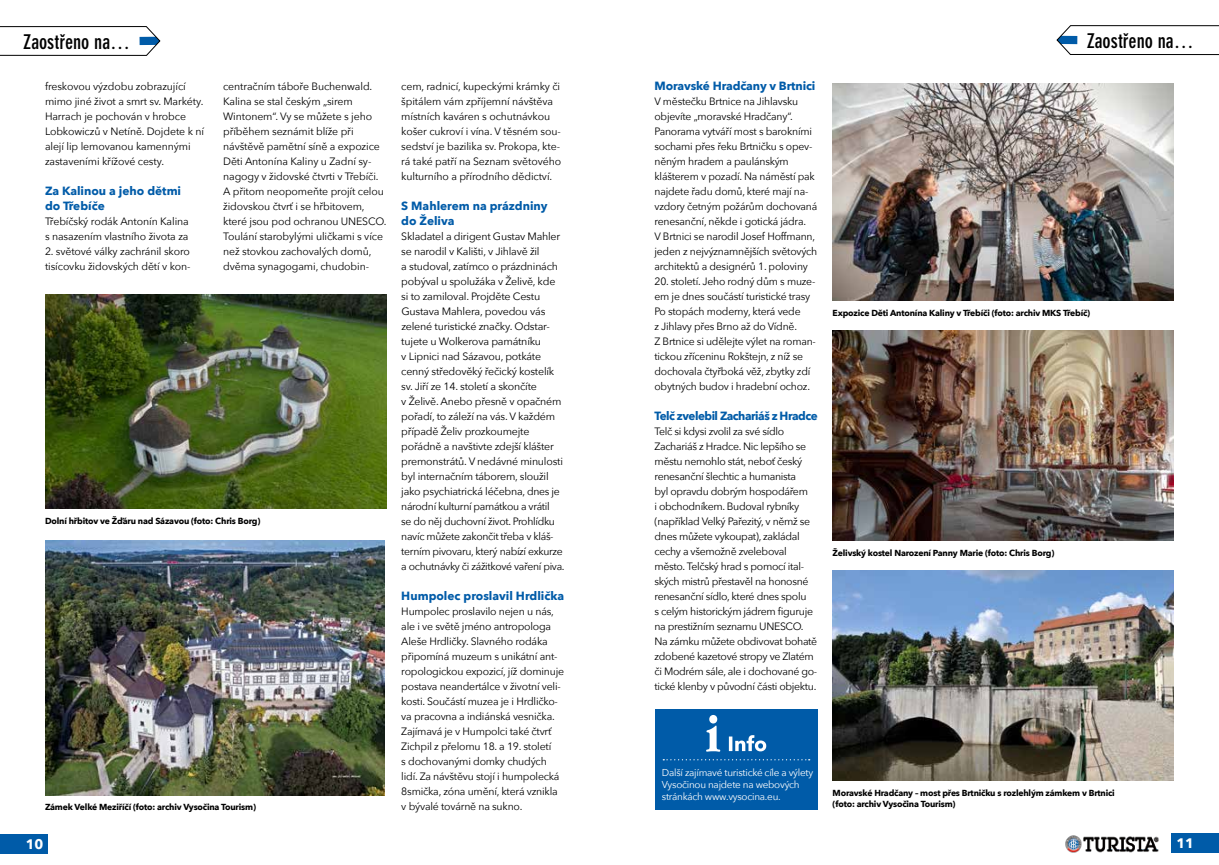
<style>
.page{position:relative;width:1219px;height:865px;background:#fff}
.page>*{position:absolute;margin:0;border:0;box-sizing:border-box;transform-origin:0 0}
.t1{font:20px "DIN Neuzeit Grotesk Bol Con CE";color:#000}
.t2{font:700 13.75px "Avenir Next";color:#fff}
.t3{font:700 11.88px/15px "Avenir Next";color:#005ba8}
.t4{font:700 11.88px "Avenir Next";letter-spacing:-.04em;color:#005ba8}
.t5{font:10.62px/15px "Avenir Next";letter-spacing:-.02em;color:#000}
.t6{font:10px/11.9px "Avenir Next";letter-spacing:-.025em;color:#fff}
.t7{font:700 8.75px/11.2px "Avenir Next";letter-spacing:-.02em;color:#000}
</style>
<div class="page">
<div style="left:0;top:834px;width:48px;height:19px;background:#005ba8"></div>
<div style="left:655px;top:709px;width:163px;height:100px;background:#005ba8"></div>
<svg style="left:663px;top:759px;width:147px;height:1px"></svg>
<svg style="left:706px;top:715px;width:14px;height:36px"></svg>
<svg style="left:729px;top:735px;width:37px;height:16px"></svg>
<svg style="left:0;top:26px;width:161px;height:30px"></svg>
<img style="left:45px;top:295px;width:341px;height:214px">
<img style="left:833px;top:83px;width:341px;height:217px">
<img style="left:833px;top:330px;width:341px;height:210px">
<img style="left:833px;top:570px;width:341px;height:210px">
<img style="left:45px;top:540px;width:340px;height:255px">
<svg style="left:1056px;top:25px;width:163px;height:30px"></svg>
<div style="left:1171px;top:833px;width:48px;height:20px;background:#005ba8"></div>
<img style="left:1065px;top:835px;width:94px;height:18px">
<h1 class="t1" style="left:23px;top:30px;width:108px">Zaostřeno na…</h1>
<p class="t5" style="left:45px;top:78px;width:161px">freskovou výzdobu zobrazující mimo jiné život a smrt sv. Markéty.<br>Harrach je pochován v hrobce<br>Lobkowiczů v Netíně. Dojdete k ní alejí lip lemovanou kamennými zastaveními křížové cesty.</p>
<p class="t3" style="left:45px;top:183px;width:138px">Za Kalinou a jeho dětmi do Třebíče</p>
<p class="t5" style="left:45px;top:213px;width:145px">Třebíčský rodák Antonín Kalina s nasazením vlastního života za</p>
<p class="t5" style="left:45px;top:243px;width:147px">2. světové války zachránil skoro tisícovku židovských dětí v kon-</p>
<p class="t5" style="left:223px;top:78px;width:165px">centračním táboře Buchenwald.<br>Kalina se stal českým „sirem<br>Wintonem“. Vy se můžete s jeho příběhem seznámit blíže při návštěvě pamětní síně a expozice<br>Děti Antonína Kaliny u Zadní sy&shy;nagogy v židovské čtvrti v Třebíči.<br>A přitom neopomeňte projít celou židovskou čtvrť i se hřbitovem, které jsou pod ochranou UNESCO.<br>Toulání starobylými uličkami s více než stovkou zachovalých domů, dvěma synagogami, chudobin-</p>
<p class="t5" style="left:401px;top:78px;width:161px">cem, radnicí, kupeckými krámky či špitálem vám zpříjemní návštěva místních kaváren s ochutnávkou košer cukroví i vína. V těsném sou&shy;sedství je bazilika sv. Prokopa, kte&shy;rá také patří na Seznam světového kulturního a přírodního dědictví.</p>
<p class="t3" style="left:401px;top:198px;width:148px">S Mahlerem na prázdniny do Želiva</p>
<p class="t5" style="left:401px;top:228px;width:165px">Skladatel a dirigent Gustav Mahler se narodil v Kališti, v Jihlavě žil<br>a studoval, zatímco o prázdninách pobýval u spolužáka v Želivě, kde si to zamiloval. Projděte Cestu Gustava Mahlera, povedou vás zelené turistické značky. Odstar&shy;tujete u Wolkerova památníku<br>v Lipnici nad Sázavou, potkáte cenný středověký řečický kostelík sv. Jiří ze 14. století a skončíte<br>v Želivě. Anebo přesně v opačném pořadí, to záleží na vás. V každém případě Želiv prozkoumejte pořádně a navštivte zdejší klášter premonstrátů. V nedávné minulosti byl internačním táborem, sloužil jako psychiatrická léčebna, dnes je národní kulturní památkou a vrátil<br>se do něj duchovní život. Prohlídku navíc můžete zakončit třeba v kláš&shy;terním pivovaru, který nabízí exkurze a ochutnávky či zážitkové vaření piva.</p>
<p class="t3" style="left:401px;top:588px;width:164px">Humpolec proslavil Hrdlička</p>
<p class="t5" style="left:401px;top:603px;width:164px">Humpolec proslavilo nejen u nás, ale i ve světě jméno antropologa Aleše Hrdličky. Slavného rodáka připomíná muzeum s unikátní ant&shy;ropologickou expozicí, jíž dominuje postava neandertálce v životní veli&shy;kosti. Součástí muzea je i Hrdličko&shy;va pracovna a indiánská vesnička.<br>Zajímavá je v Humpolci také čtvrť Zichpil z přelomu 18. a 19. století<br>s dochovanými domky chudých lidí. Za návštěvu stojí i humpolecká 8smička, zóna umění, která vznikla v bývalé továrně na sukno.</p>
<p class="t7" style="left:45px;top:515px;width:217px">Dolní hřbitov ve Žďáru nad Sázavou (foto: Chris Borg)</p>
<p class="t7" style="left:45px;top:801px;width:212px">Zámek Velké Meziříčí (foto: archiv Vysočina Tourism)</p>
<p class="t2" style="left:26px;top:832px;width:19px">10</p>
<p class="t3" style="left:654px;top:78px;width:162px">Moravské Hradčany v Brtnici</p>
<p class="t5" style="left:654px;top:93px;width:164px">V městečku Brtnice na Jihlavsku objevíte „moravské Hradčany“.<br>Panorama vytváří most s barokními sochami přes řeku Brtničku s opev&shy;něným hradem a paulánským klášterem v pozadí. Na náměstí pak najdete řadu domů, které mají na&shy;vzdory četným požárům dochovaná renesanční, někde i gotická jádra.<br>V Brtnici se narodil Josef Hoffmann, jeden z nejvýznamnějších světových architektů a designérů 1. poloviny</p>
<p class="t5" style="left:654px;top:273px;width:163px">20. století. Jeho rodný dům s muze&shy;em je dnes součástí turistické trasy Po stopách moderny, která vede<br>z Jihlavy přes Brno až do Vídně.<br>Z Brtnice si udělejte výlet na roman&shy;tickou zříceninu Rokštejn, z níž se dochovala čtyřboká věž, zbytky zdí obytných budov i hradební ochoz.</p>
<p class="t4" style="left:654px;top:406px;width:165px">Telč zvelebil Zachariáš z Hradce</p>
<p class="t5" style="left:654px;top:423px;width:164px">Telč si kdysi zvolil za své sídlo Zachariáš z Hradce. Nic lepšího se městu nemohlo stát, neboť český renesanční šlechtic a humanista<br>byl opravdu dobrým hospodářem<br>i obchodníkem. Budoval rybníky (například Velký Pařezitý, v němž se dnes můžete vykoupat), zakládal cechy a všemožně zveleboval město. Telčský hrad s pomocí ital&shy;ských mistrů přestavěl na honosné renesanční sídlo, které dnes spolu<br>s celým historickým jádrem figuruje na prestižním seznamu UNESCO.<br>Na zámku můžete obdivovat bohatě zdobené kazetové stropy ve Zlatém či Modrém sále, ale i dochované go&shy;tické klenby v původní části objektu.</p>
<h1 class="t1" style="left:1087px;top:29px;width:108px">Zaostřeno na…</h1>
<p class="t7" style="left:833px;top:307px;width:259px">Expozice Děti Antonína Kaliny v Třebíči (foto: archiv MKS Třebíč)</p>
<p class="t7" style="left:833px;top:547px;width:223px">Želivský kostel Narození Panny Marie (foto: Chris Borg)</p>
<p class="t6" style="left:662px;top:766px;width:153px">Další zajímavé turistické cíle a výlety<br>Vysočinou najdete na webových stránkách www.vysocina.eu.</p>
<p class="t7" style="left:833px;top:787px;width:284px">Moravské Hradčany – most přes Brtničku s rozlehlým zámkem v Brtnici (foto: archiv Vysočina Tourism)</p>
<p class="t2" style="left:1176px;top:831px;width:19px">11</p>
</div>
